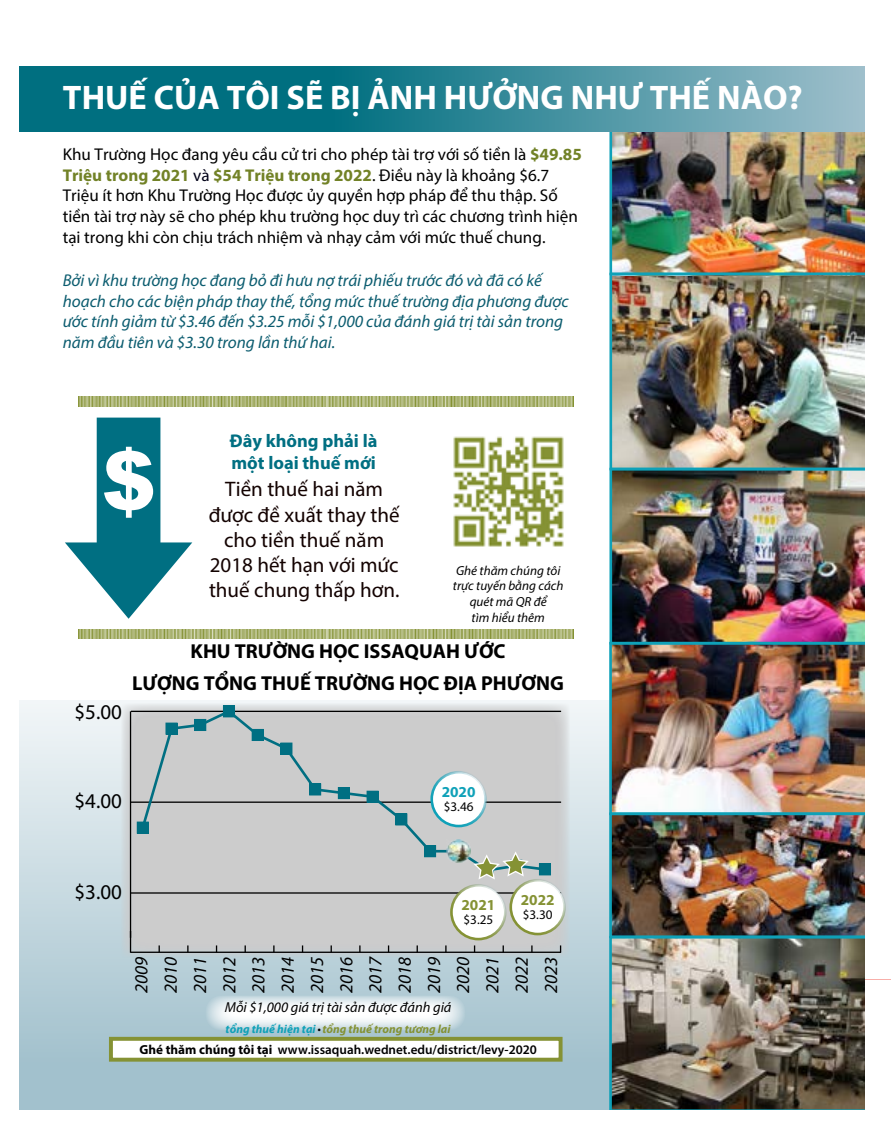
<style>
.page{position:relative;width:891px;height:1134px;background:#fff}
.page>*{position:absolute;margin:0;border:0;box-sizing:border-box;transform-origin:0 0}
.t1{font:700 34.2px "Myriad Pro";color:#fff}
.t2{font:21px/25.2px "Myriad Pro";color:#130200;text-align:center}
.t3{font:21px "Myriad Pro";color:#000}
.t4{font:700 20.25px/32.2px "Myriad Pro";color:#000;text-align:center}
.t5{font:italic 18.45px/29.2px "Myriad Pro";color:#000;text-align:justify}
.t6{font:700 18.45px/22px "Myriad Pro";color:#006f82}
.t7{font:17.1px/20.7px "Myriad Pro";color:#000}
.t8{font:italic 17.1px/20.5px "Myriad Pro";color:#0b5c6f}
.t9{font:700 15.3px "Myriad Pro";color:#859234}
.t10{font:700 15.3px "Myriad Pro";color:#0fa1b8}
.t11{font:italic 14.4px "Myriad Pro";color:#000}
.t12{font:600 13.2px "Myriad Pro";color:#000}
.t13{font:italic 13.2px/15.8px "Myriad Pro";color:#000;text-align:center}
.t14{font:13.2px "Myriad Pro";color:#000}
.t15{font:italic 700 11.85px "Myriad Pro";color:#859234}
.s1{font-weight:700;color:#728227}
.s2{color:#000017}
.s3{color:#0fa1b8}
.s4{font-stretch:condensed;color:#000}
.s5{font-weight:700}
</style>
<div class="page">
<div style="left:20px;top:700px;width:845px;height:409px;background:linear-gradient(to bottom,#f1f6f8,#9abcc8)"></div>
<svg style="left:121px;top:703px;width:449px;height:255px;background:#cdd4d7"></svg>
<hr style="left:131px;top:952px;width:430px;height:1px;background:#000">
<hr style="left:130px;top:711px;width:1px;height:242px;background:#000">
<hr style="left:131px;top:892px;width:430px;height:2px;background:#000">
<hr style="left:131px;top:802px;width:430px;height:1px;background:#000">
<hr style="left:131px;top:711px;width:430px;height:1px;background:#000">
<div style="left:137px;top:822px;width:11px;height:11px;background:#006f82"></div>
<div style="left:223px;top:706px;width:12px;height:11px;border:1px solid #006f82"></div>
<svg style="left:140px;top:708px;width:426px;height:244px;background:#c5c9c8"></svg>
<svg style="left:205px;top:995px;width:261px;height:36px"></svg>
<img style="left:447px;top:839px;width:24px;height:24px">
<svg style="left:65px;top:418px;width:127px;height:201px"></svg>
<div style="left:111px;top:1039px;width:450px;height:21px;background:#fff"></div>
<div style="left:109px;top:1037px;width:454px;height:25px;border:4px solid #859234"></div>
<img style="left:453px;top:436px;width:111px;height:111px">
<img style="left:609px;top:938px;width:256px;height:171px">
<img style="left:609px;top:815px;width:256px;height:123px">
<img style="left:609px;top:645px;width:256px;height:170px">
<img style="left:609px;top:470px;width:256px;height:175px">
<img style="left:609px;top:275px;width:256px;height:195px">
<img style="left:609px;top:132px;width:256px;height:143px">
<svg style="left:20px;top:67px;width:845px;height:65px;background:#308797"></svg>
<img style="left:79px;top:629px;width:495px;height:10px">
<img style="left:79px;top:397px;width:495px;height:10px">
<h1 class="t1" style="left:63px;top:75px;width:741px">THUẾ CỦA TÔI SẼ BỊ ẢNH HƯỞNG NHƯ THẾ NÀO?</h1>
<p class="t7" style="left:63px;top:144px;width:521px">Khu Trường Học đang yêu cầu cử tri cho phép tài trợ với số tiền là <span class="s1">$49.85<br>Triệu trong 2021</span> <span class="s2">và</span> <span class="s1">$54 Triệu trong 2022</span>. Điều này là khoảng $6.7<br>Triệu ít hơn Khu Trường Học được ủy quyền hợp pháp để thu thập. Số tiền tài trợ này sẽ cho phép khu trường học duy trì các chương trình hiện tại trong khi còn chịu trách nhiệm và nhạy cảm với mức thuế chung.</p>
<p class="t8" style="left:63px;top:270px;width:508px">Bởi vì khu trường học đang bỏ đi hưu nợ trái phiếu trước đó và đã có kế hoạch cho các biện pháp thay thế, tổng mức thuế trường địa phương được ước tính giảm từ $3.46 đến $3.25 mỗi $1,000 của đánh giá trị tài sản trong năm đầu tiên và $3.30 trong lần thứ hai.</p>
<p class="t6" style="left:230px;top:429px;width:149px">Đây không phải là một loại thuế mới</p>
<p class="t2" style="left:209px;top:476px;width:193px">Tiền thuế hai năm được đề xuất thay thế cho tiền thuế năm<br>2018 hết hạn với mức thuế chung thấp hơn.</p>
<p class="t13" style="left:453px;top:562px;width:112px">Ghé thăm chúng tôi trực tuyến bằng cách quét mã QR để<br>tìm hiểu thêm</p>
<p class="t3" style="left:74px;top:699px;width:49px">$5.00</p>
<p class="t4" style="left:132px;top:635px;width:433px">KHU TRƯỜNG HỌC ISSAQUAH ƯỚC<br>LƯỢNG TỔNG THUẾ TRƯỜNG HỌC ĐỊA PHƯƠNG</p>
<p class="t3" style="left:74px;top:788px;width:49px">$4.00</p>
<p class="t10" style="left:442px;top:781px;width:35px">2020</p>
<p class="t14" style="left:444px;top:799px;width:31px">$3.46</p>
<p class="t3" style="left:74px;top:879px;width:49px">$3.00</p>
<p class="t9" style="left:461px;top:895px;width:35px">2021</p>
<p class="t14" style="left:463px;top:912px;width:31px">$3.25</p>
<p class="t9" style="left:521px;top:889px;width:35px">2022</p>
<p class="t14" style="left:523px;top:907px;width:31px">$3.30</p>
<p class="t5" style="left:126px;top:993px;width:38px;rotate:-90deg">2009<br>2010<br>2011<br>2012<br>2013<br>2014<br>2015<br>2016<br>2017<br>2018<br>2019<br>2020<br>2021<br>2022<br>2023</p>
<p class="t11" style="left:225px;top:998px;width:228px">Mỗi $1,000 giá trị tài sản được đánh giá</p>
<p class="t15" style="left:226px;top:1021px;width:227px"><span class="s3">tổng thuế hiện tại</span> <span class="s4">•</span> tổng thuế trong tương lai</p>
<p class="t12" style="left:139px;top:1041px;width:399px"><span class="s5">Ghé thăm chúng tôi tại</span> www.issaquah.wednet.edu/district/levy-2020</p>
</div>
